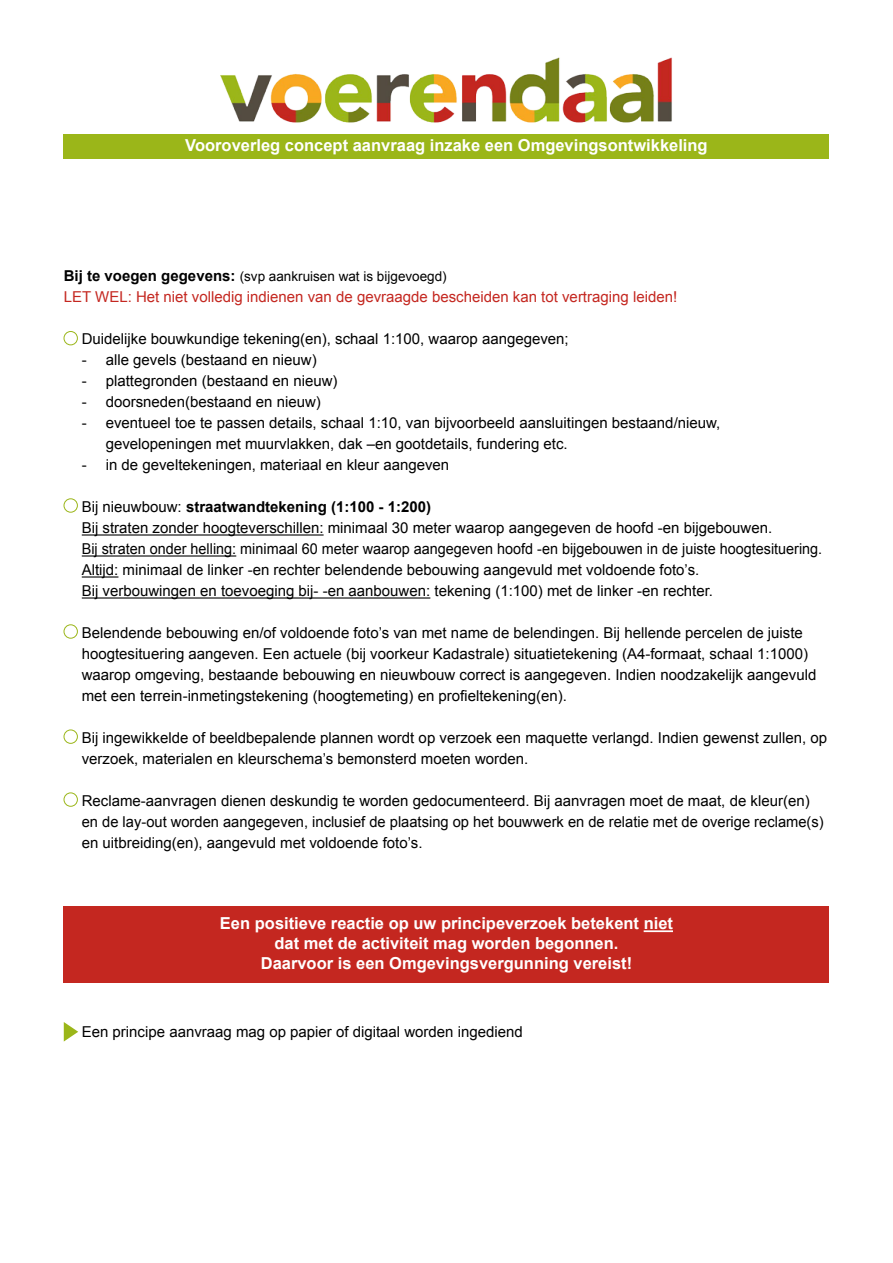
<style>
.page{position:relative;width:893px;height:1263px;background:#fff}
.page>*{position:absolute;margin:0;border:0;box-sizing:border-box;transform-origin:0 0}
.t1{font:700 16.5px/19.8px "Arial";color:#fff;text-align:center}
.t2{font:15px/21px "Arial";color:#000}
.t3{font:15px "Arial";color:#c42720}
.t4{font:13.5px "Arial";color:#000}
.s1{font-weight:700;font-size:15px}
.s2{font-weight:700}
</style>
<div class="page">
<hr style="left:82px;top:534px;width:242px;height:1px;background:#000">
<hr style="left:82px;top:555px;width:154px;height:1px;background:#000">
<hr style="left:82px;top:576px;width:36px;height:1px;background:#000">
<hr style="left:82px;top:597px;width:348px;height:1px;background:#000">
<div style="left:64px;top:134px;width:765px;height:25px;background:#9bb619"></div>
<div style="left:64px;top:907px;width:765px;height:76px;background:#c42720"></div>
<img style="left:220px;top:57px;width:452px;height:66px">
<hr style="left:644px;top:930px;width:29px;height:2px;background:#fff">
<div style="left:64px;top:331px;width:14px;height:14px;border:1px solid #9bb619;border-radius:50%"></div>
<div style="left:64px;top:499px;width:14px;height:13px;border:1px solid #9bb619;border-radius:50%"></div>
<div style="left:64px;top:624px;width:14px;height:14px;border:1px solid #9bb619;border-radius:50%"></div>
<div style="left:64px;top:730px;width:14px;height:13px;border:1px solid #9bb619;border-radius:50%"></div>
<div style="left:64px;top:793px;width:14px;height:13px;border:1px solid #9bb619;border-radius:50%"></div>
<svg style="left:64px;top:1022px;width:14px;height:19px"></svg>
<p class="t1" style="left:185px;top:136px;width:524px">Vooroverleg concept aanvraag inzake een Omgevingsontwikkeling</p>
<p class="t4" style="left:64px;top:268px;width:384px"><span class="s1">Bij te voegen gegevens:</span> (svp aankruisen wat is bijgevoegd)</p>
<p class="t3" style="left:64px;top:287px;width:615px">LET WEL: Het niet volledig indienen van de gevraagde bescheiden kan tot vertraging leiden!</p>
<p class="t2" style="left:82px;top:329px;width:488px">Duidelijke bouwkundige tekening(en), schaal 1:100, waarop aangegeven;</p>
<p class="t2" style="left:82px;top:350px;width:236px">- alle gevels (bestaand en nieuw)</p>
<p class="t2" style="left:82px;top:371px;width:257px">- plattegronden (bestaand en nieuw)</p>
<p class="t2" style="left:82px;top:392px;width:241px">- doorsneden(bestaand en nieuw)</p>
<p class="t2" style="left:106px;top:413px;width:616px;text-indent:-24px">- eventueel toe te passen details, schaal 1:10, van bijvoorbeeld aansluitingen bestaand/nieuw, gevelopeningen met muurvlakken, dak –en gootdetails, fundering etc.</p>
<p class="t2" style="left:82px;top:455px;width:369px">- in de geveltekeningen, materiaal en kleur aangeven</p>
<p class="t2" style="left:82px;top:497px;width:742px">Bij nieuwbouw: <span class="s2">straatwandtekening (1:100 - 1:200)<br></span>Bij straten zonder hoogteverschillen: minimaal 30 meter waarop aangegeven de hoofd -en bijgebouwen.<br>Bij straten onder helling: minimaal 60 meter waarop aangegeven hoofd -en bijgebouwen in de juiste hoogtesituering.<br>Altijd: minimaal de linker -en rechter belendende bebouwing aangevuld met voldoende foto’s.<br>Bij verbouwingen en toevoeging bij- -en aanbouwen: tekening (1:100) met de linker -en rechter.</p>
<p class="t2" style="left:82px;top:623px;width:736px">Belendende bebouwing en/of voldoende foto’s van met name de belendingen. Bij hellende percelen de juiste hoogtesituering aangeven. Een actuele (bij voorkeur Kadastrale) situatietekening (A4-formaat, schaal 1:1000) waarop omgeving, bestaande bebouwing en nieuwbouw correct is aangegeven. Indien noodzakelijk aangevuld met een terrein-inmetingstekening (hoogtemeting) en profieltekening(en).</p>
<p class="t2" style="left:82px;top:728px;width:747px">Bij ingewikkelde of beeldbepalende plannen wordt op verzoek een maquette verlangd. Indien gewenst zullen, op verzoek, materialen en kleurschema’s bemonsterd moeten worden.</p>
<p class="t2" style="left:82px;top:791px;width:743px">Reclame-aanvragen dienen deskundig te worden gedocumenteerd. Bij aanvragen moet de maat, de kleur(en) en de lay-out worden aangegeven, inclusief de plaatsing op het bouwwerk en de relatie met de overige reclame(s) en uitbreiding(en), aangevuld met voldoende foto’s.</p>
<p class="t1" style="left:220px;top:914px;width:454px">Een positieve reactie op uw principeverzoek betekent niet dat met de activiteit mag worden begonnen.<br>Daarvoor is een Omgevingsvergunning vereist!</p>
<p class="t2" style="left:82px;top:1022px;width:443px">Een principe aanvraag mag op papier of digitaal worden ingediend</p>
</div>
